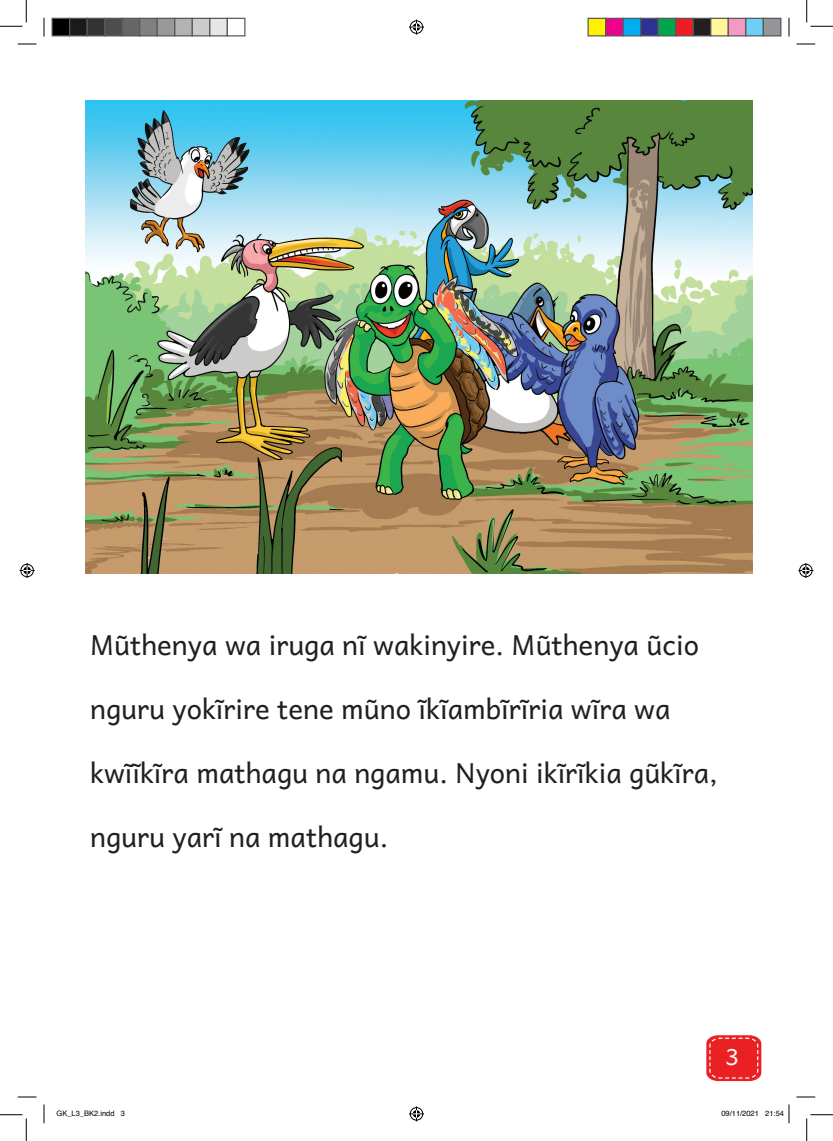
<style>
.page{position:relative;width:833px;height:1141px;background:#fff}
.page>*{position:absolute;margin:0;border:0;box-sizing:border-box;transform-origin:0 0}
.Body_text{font:27.5px "Andika New Basic";color:#231f20}
.t1{font:22.5px "Andika New Basic";color:#fff}
.t2{font:7.5px "Helvetica";color:#000}
</style>
<div class="page">
<svg style="left:706px;top:1035px;width:54px;height:45px;background:#ec3235"></svg>
<img style="left:85px;top:101px;width:667px;height:472px">
<svg style="left:18px;top:43px;width:18px;height:2px"></svg>
<svg style="left:796px;top:43px;width:18px;height:2px"></svg>
<svg style="left:18px;top:1096px;width:18px;height:1px"></svg>
<svg style="left:796px;top:1096px;width:18px;height:1px"></svg>
<svg style="left:43px;top:18px;width:2px;height:18px"></svg>
<svg style="left:43px;top:1104px;width:2px;height:19px"></svg>
<svg style="left:788px;top:18px;width:1px;height:18px"></svg>
<svg style="left:0;top:0;width:27px;height:27px"></svg>
<svg style="left:0;top:1114px;width:27px;height:26px"></svg>
<svg style="left:806px;top:0;width:26px;height:27px"></svg>
<svg style="left:806px;top:1114px;width:26px;height:26px"></svg>
<svg style="left:409px;top:20px;width:15px;height:15px"></svg>
<svg style="left:409px;top:1106px;width:15px;height:15px"></svg>
<svg style="left:20px;top:563px;width:15px;height:15px"></svg>
<svg style="left:798px;top:563px;width:14px;height:15px"></svg>
<div style="left:52px;top:18px;width:18px;height:18px;background:#000"></div>
<div style="left:51px;top:18px;width:19px;height:18px;border:1px solid #595959"></div>
<div style="left:70px;top:18px;width:17px;height:18px;background:#1a1a1a"></div>
<div style="left:69px;top:18px;width:19px;height:18px;border:1px solid #595959"></div>
<div style="left:87px;top:18px;width:18px;height:18px;background:#333"></div>
<div style="left:86px;top:18px;width:19px;height:18px;border:1px solid #595959"></div>
<div style="left:105px;top:18px;width:17px;height:18px;background:#4d4d4d"></div>
<div style="left:104px;top:18px;width:19px;height:18px;border:1px solid #595959"></div>
<div style="left:122px;top:18px;width:18px;height:18px;background:#666"></div>
<div style="left:121px;top:18px;width:19px;height:18px;border:1px solid #595959"></div>
<div style="left:140px;top:18px;width:17px;height:18px;background:#808080"></div>
<div style="left:139px;top:18px;width:19px;height:18px;border:1px solid #595959"></div>
<div style="left:157px;top:18px;width:18px;height:18px;background:#999"></div>
<div style="left:156px;top:18px;width:19px;height:18px;border:1px solid #595959"></div>
<div style="left:175px;top:18px;width:17px;height:18px;background:#b3b3b3"></div>
<div style="left:174px;top:18px;width:19px;height:18px;border:1px solid #595959"></div>
<div style="left:192px;top:18px;width:18px;height:18px;background:#ccc"></div>
<div style="left:191px;top:18px;width:19px;height:18px;border:1px solid #595959"></div>
<div style="left:210px;top:18px;width:17px;height:18px;background:#e6e6e6"></div>
<div style="left:209px;top:18px;width:19px;height:18px;border:1px solid #595959"></div>
<div style="left:226px;top:18px;width:19px;height:18px;border:1px solid #595959"></div>
<div style="left:587px;top:18px;width:18px;height:18px;background:#fff101"></div>
<div style="left:587px;top:18px;width:19px;height:18px;border:1px solid #595959"></div>
<div style="left:605px;top:18px;width:17px;height:18px;background:#ed028c"></div>
<div style="left:604px;top:18px;width:19px;height:18px;border:1px solid #595959"></div>
<div style="left:622px;top:18px;width:18px;height:18px;background:#00aeef"></div>
<div style="left:622px;top:18px;width:19px;height:18px;border:1px solid #595959"></div>
<div style="left:640px;top:18px;width:17px;height:18px;background:#2e3092"></div>
<div style="left:639px;top:18px;width:19px;height:18px;border:1px solid #595959"></div>
<div style="left:657px;top:18px;width:18px;height:18px;background:#00a54f"></div>
<div style="left:657px;top:18px;width:19px;height:18px;border:1px solid #595959"></div>
<div style="left:675px;top:18px;width:17px;height:18px;background:#ee1d23"></div>
<div style="left:674px;top:18px;width:19px;height:18px;border:1px solid #595959"></div>
<div style="left:692px;top:18px;width:18px;height:18px;background:#231f20"></div>
<div style="left:692px;top:18px;width:19px;height:18px;border:1px solid #595959"></div>
<div style="left:710px;top:18px;width:17px;height:18px;background:#fff79a"></div>
<div style="left:709px;top:18px;width:19px;height:18px;border:1px solid #595959"></div>
<div style="left:727px;top:18px;width:18px;height:18px;background:#f499c2"></div>
<div style="left:727px;top:18px;width:19px;height:18px;border:1px solid #595959"></div>
<div style="left:745px;top:18px;width:17px;height:18px;background:#6bcff6"></div>
<div style="left:744px;top:18px;width:19px;height:18px;border:1px solid #595959"></div>
<div style="left:762px;top:18px;width:18px;height:18px;background:#939598"></div>
<div style="left:762px;top:18px;width:19px;height:18px;border:1px solid #595959"></div>
<svg style="left:788px;top:1104px;width:1px;height:19px"></svg>
<p class="Body_text" style="left:90px;top:620px;width:610px">Mũthenya wa iruga nĩ wakinyire. Mũthenya ũcio</p>
<p class="Body_text" style="left:90px;top:684px;width:581px">nguru yokĩrire tene mũno ĩkĩambĩrĩria wĩra wa</p>
<p class="Body_text" style="left:90px;top:747px;width:629px">kwĩĩkĩra mathagu na ngamu. Nyoni ikĩrĩkia gũkĩra,</p>
<p class="Body_text" style="left:90px;top:811px;width:299px">nguru yarĩ na mathagu.</p>
<p class="t1" style="left:725px;top:1035px;width:15px">3</p>
<p class="t2" style="left:56px;top:1107px;width:70px">GK_L3_BK2.indd 3</p>
<p class="t2" style="left:721px;top:1107px;width:64px">09/11/2021 21:54</p>
</div>
